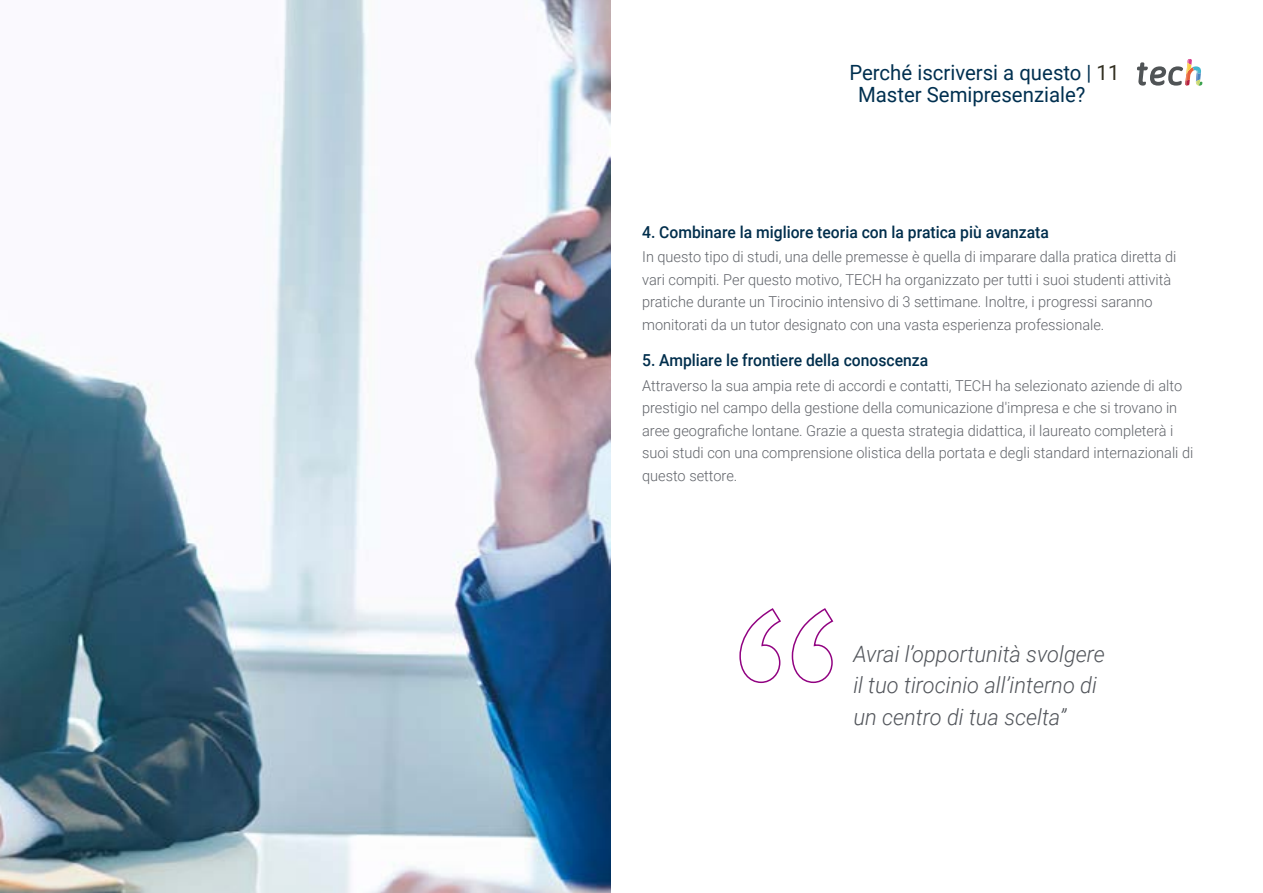
<style>
.page{position:relative;width:1263px;height:893px;background:#fff}
.page>*{position:absolute;margin:0;border:0;box-sizing:border-box;transform-origin:0 0}
.t1{font:italic 300 22.5px/31.5px "Roboto";color:#52555b}
.t2{font:21px/22.5px "Roboto";color:#003050}
.t3{font:500 16.5px "Roboto";color:#002e4c;scale:.95 1}
.t4{font:300 15px/22.5px "Roboto";color:#61646a}
.s1{color:#312e20}
</style>
<div class="page">
<svg style="left:1137px;top:59px;width:65px;height:27px"></svg>
<img style="left:0;top:0;width:610px;height:893px">
<svg style="left:739px;top:608px;width:95px;height:76px"></svg>
<h2 class="t2" style="left:858px;top:60px;width:263px;text-indent:-9px">Perché iscriversi a questo | <span class="s1">11<br></span>Master Semipresenziale?</h2>
<p class="t3" style="left:642px;top:220px;width:430px">4. Combinare la migliore teoria con la pratica più avanzata</p>
<p class="t4" style="left:642px;top:245px;width:536px">In questo tipo di studi, una delle premesse è quella di imparare dalla pratica diretta di vari compiti. Per questo motivo, TECH ha organizzato per tutti i suoi studenti attività pratiche durante un Tirocinio intensivo di 3 settimane. Inoltre, i progressi saranno monitorati da un tutor designato con una vasta esperienza professionale.</p>
<p class="t3" style="left:642px;top:349px;width:303px">5. Ampliare le frontiere della conoscenza</p>
<p class="t4" style="left:642px;top:374px;width:553px">Attraverso la sua ampia rete di accordi e contatti, TECH ha selezionato aziende di alto prestigio nel campo della gestione della comunicazione d'impresa e che si trovano in aree geografiche lontane. Grazie a questa strategia didattica, il laureato completerà i suoi studi con una comprensione olistica della portata e degli standard internazionali di questo settore.</p>
<h1 class="t1" style="left:853px;top:637px;width:253px">Avrai l’opportunità svolgere il tuo tirocinio all’interno di un centro di tua scelta”</h1>
</div>
